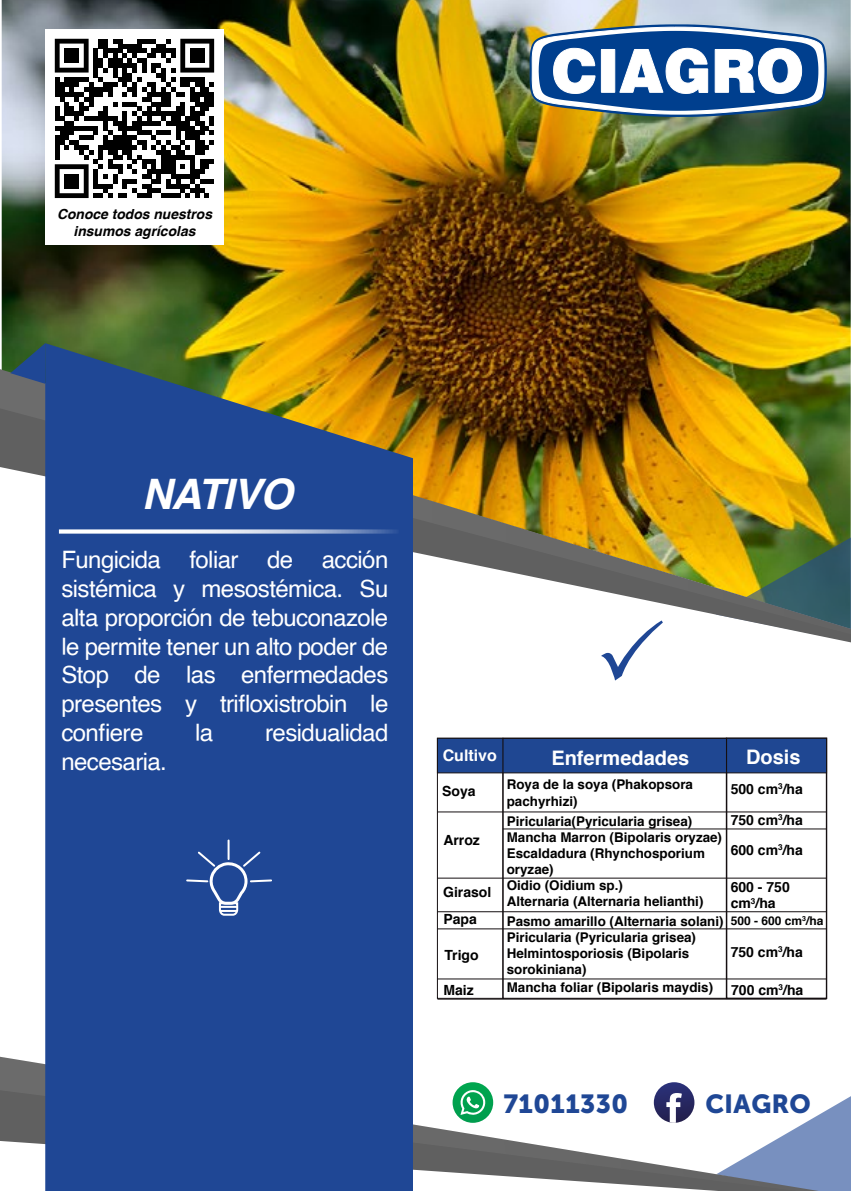
<style>
.page{position:relative;width:851px;height:1191px;background:#fff}
.page>*{position:absolute;margin:0;border:0;box-sizing:border-box;transform-origin:0 0}
.t1{font:italic 700 42px "Helvetica";letter-spacing:-.025em;color:#fff}
.t2{font:26px "Museo Sans Cyrl 900";letter-spacing:.02em;color:#1f4795}
.t3{font:24px/28.8px "Helvetica";letter-spacing:-.025em;color:#fff;text-align:justify}
.t4{font:700 20px "Helvetica";color:#fff}
.t5{font:700 16px "Helvetica";color:#fff}
.t6{font:700 14px/30.2px "Helvetica";color:#000}
.t7{font:italic 700 13.8px/16.6px "Helvetica";color:#000;text-align:center}
.t8{font:700 13.4px/16px "Helvetica";color:#000}
.t9{font:700 12px "Helvetica";color:#000}
</style>
<div class="page">
<img style="left:2px;top:0;width:848px;height:333px">
<svg style="left:0;top:1056px;width:850px;height:135px"></svg>
<img style="left:0;top:333px;width:850px;height:310px">
<svg style="left:10px;top:343px;width:35px;height:41px"></svg>
<svg style="left:45px;top:343px;width:368px;height:848px;background:#294c8b"></svg>
<svg style="left:653px;top:1082px;width:41px;height:40px"></svg>
<svg style="left:452px;top:1082px;width:41px;height:40px"></svg>
<svg style="left:458px;top:1090px;width:28px;height:25px"></svg>
<svg style="left:59px;top:529px;width:340px;height:4px"></svg>
<svg style="left:185px;top:840px;width:88px;height:76px;background:#365aa0"></svg>
<svg style="left:601px;top:620px;width:61px;height:60px"></svg>
<div style="left:45px;top:29px;width:179px;height:216px;background:#fff"></div>
<svg style="left:55px;top:39px;width:159px;height:159px"></svg>
<div style="left:64px;top:48px;width:15px;height:15px;background:#000"></div>
<div style="left:190px;top:48px;width:14px;height:15px;background:#000"></div>
<div style="left:64px;top:174px;width:15px;height:14px;background:#000"></div>
<div style="left:437px;top:738px;width:66px;height:260px;border:1px solid #150f11"></div>
<div style="left:725px;top:737px;width:102px;height:262px;border:1px solid #150f11"></div>
<div style="left:437px;top:738px;width:389px;height:35px;background:#1f4792;border:1px solid #150f11"></div>
<div style="left:502px;top:737px;width:225px;height:262px;border:1px solid #150f11"></div>
<hr style="left:437px;top:877px;width:389px;height:1px;background:#150f11">
<hr style="left:437px;top:811px;width:389px;height:1px;background:#150f11">
<hr style="left:503px;top:828px;width:323px;height:1px;background:#150f11">
<hr style="left:437px;top:911px;width:389px;height:1px;background:#150f11">
<hr style="left:437px;top:928px;width:389px;height:1px;background:#150f11">
<hr style="left:437px;top:978px;width:389px;height:1px;background:#150f11">
<hr style="left:437px;top:998px;width:389px;height:1px;background:#150f11">
<svg style="left:529px;top:24px;width:297px;height:93px"></svg>
<p class="t7" style="left:57px;top:206px;width:156px">Conoce todos nuestros insumos agrícolas</p>
<h1 class="t1" style="left:142px;top:460px;width:152px">NATIVO</h1>
<h3 class="t3" style="left:61px;top:546px;width:328px">Fungicida foliar de acción sistémica y mesostémica. Su alta proporción de tebuconazole le permite tener un alto poder de Stop de las enfermedades presentes y trifloxistrobin le confiere</h3>
<h3 class="t3" style="left:195px;top:719px;width:20px">la</h3>
<h3 class="t3" style="left:265px;top:719px;width:125px">residualidad</h3>
<h3 class="t3" style="left:61px;top:747px;width:107px">necesaria.</h3>
<p class="t5" style="left:442px;top:742px;width:56px">Cultivo</p>
<h3 class="t4" style="left:551px;top:741px;width:139px">Enfermedades</h3>
<h3 class="t4" style="left:746px;top:741px;width:56px">Dosis</h3>
<p class="t6" style="left:442px;top:776px;width:35px">Soya</p>
<p class="t6" style="left:443px;top:825px;width:38px">Arroz</p>
<p class="t8" style="left:506px;top:777px;width:188px">Roya de la soya (Phakopsora pachyrhizi)</p>
<p class="t8" style="left:506px;top:813px;width:217px">Piricularia(Pyricularia grisea)<br>Mancha Marron (Bipolaris oryzae)<br>Escaldadura (Rhynchosporium oryzae)<br>Oidio (Oidium sp.)<br>Alternaria (Alternaria helianthi)</p>
<p class="t8" style="left:506px;top:913px;width:218px">Pasmo amarillo (Alternaria solani)<br>Piricularia (Pyricularia grisea)<br>Helmintosporiosis (Bipolaris sorokiniana)</p>
<p class="t8" style="left:506px;top:979px;width:208px">Mancha foliar (Bipolaris maydis)</p>
<p class="t6" style="left:730px;top:774px;width:74px">500 cm<sup>3</sup>/ha</p>
<p class="t6" style="left:730px;top:805px;width:74px">750 cm<sup>3</sup>/ha<br>600 cm<sup>3</sup>/ha</p>
<p class="t6" style="left:730px;top:878px;width:61px;line-height:16.8px">600 - 750 cm<sup>3</sup>/ha</p>
<p class="t9" style="left:730px;top:911px;width:94px">500 - 600 cm<sup>3</sup>/ha</p>
<p class="t6" style="left:730px;top:937px;width:74px">750 cm<sup>3</sup>/ha</p>
<p class="t6" style="left:731px;top:974px;width:74px">700 cm<sup>3</sup>/ha</p>
<p class="t6" style="left:443px;top:877px;width:50px">Girasol</p>
<p class="t6" style="left:443px;top:904px;width:35px">Papa</p>
<p class="t6" style="left:444px;top:939px;width:36px">Trigo</p>
<p class="t6" style="left:443px;top:974px;width:32px">Maiz</p>
<h2 class="t2" style="left:503px;top:1088px;width:126px">71011330</h2>
<h2 class="t2" style="left:705px;top:1088px;width:107px">CIAGRO</h2>
</div>
